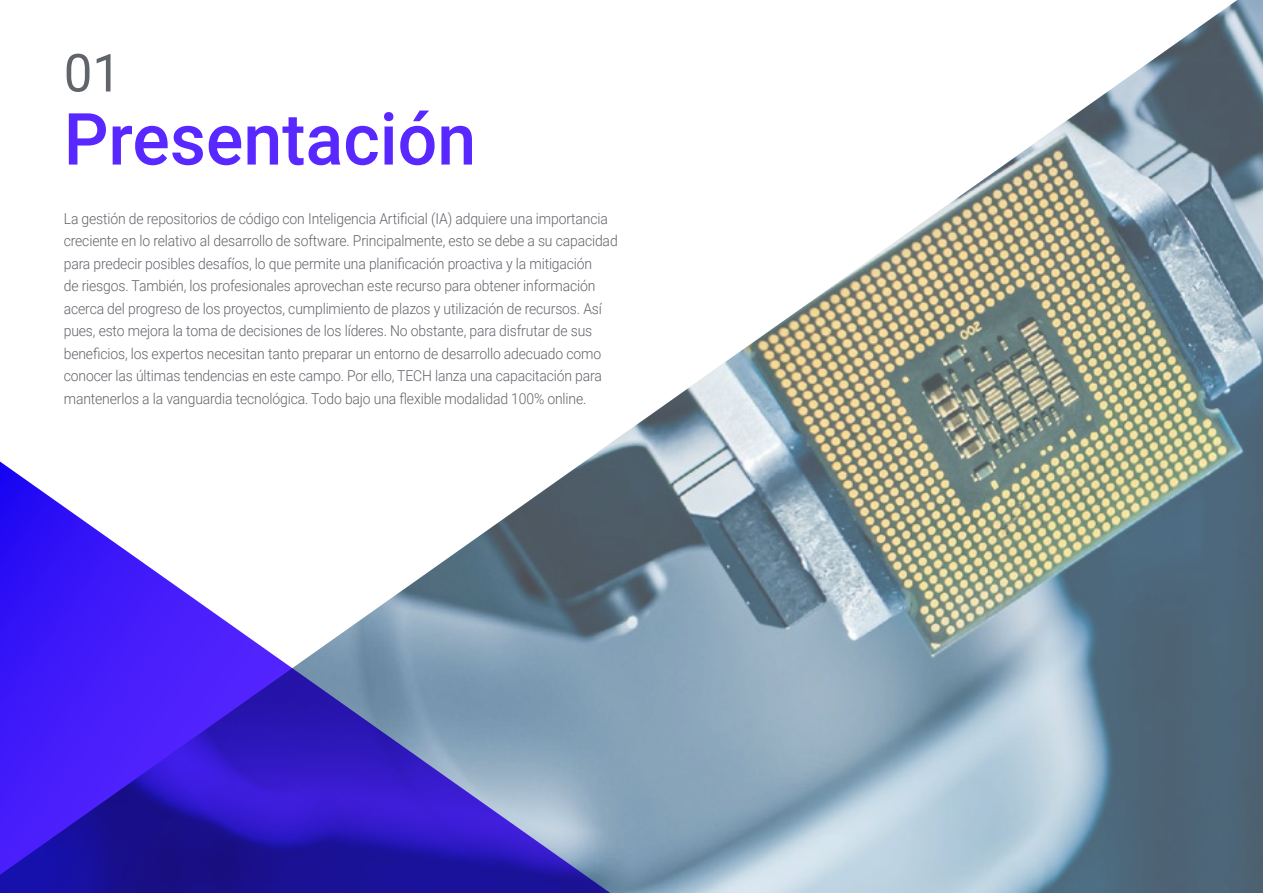
<style>
.page{position:relative;width:1263px;height:893px;background:#fff}
.page>*{position:absolute;margin:0;border:0;box-sizing:border-box;transform-origin:0 0}
.t1{font:500 72px "Roboto";color:#5927ff}
.t2{font:52.5px "Roboto";color:#61646a}
.t3{font:300 15px/22.5px "Roboto";letter-spacing:-.01em;color:#61646a;scale:.93 1}
</style>
<div class="page">
<img style="left:607px;top:0;width:656px;height:893px">
<svg style="left:0;top:446px;width:640px;height:447px"></svg>
<h2 class="t2" style="left:64px;top:36px;width:59px">01</h2>
<h1 class="t1" style="left:64px;top:89px;width:414px">Presentación</h1>
<p class="t3" style="left:64px;top:207px;width:597px">La gestión de repositorios de código con Inteligencia Artificial (IA) adquiere una importancia creciente en lo relativo al desarrollo de software. Principalmente, esto se debe a su capacidad para predecir posibles desafíos, lo que permite una planificación proactiva y la mitigación<br>de riesgos. También, los profesionales aprovechan este recurso para obtener información acerca del progreso de los proyectos, cumplimiento de plazos y utilización de recursos. Así pues, esto mejora la toma de decisiones de los líderes. No obstante, para disfrutar de sus beneficios, los expertos necesitan tanto preparar un entorno de desarrollo adecuado como conocer las últimas tendencias en este campo. Por ello, TECH lanza una capacitación para mantenerlos a la vanguardia tecnológica. Todo bajo una flexible modalidad 100% online.</p>
</div>
